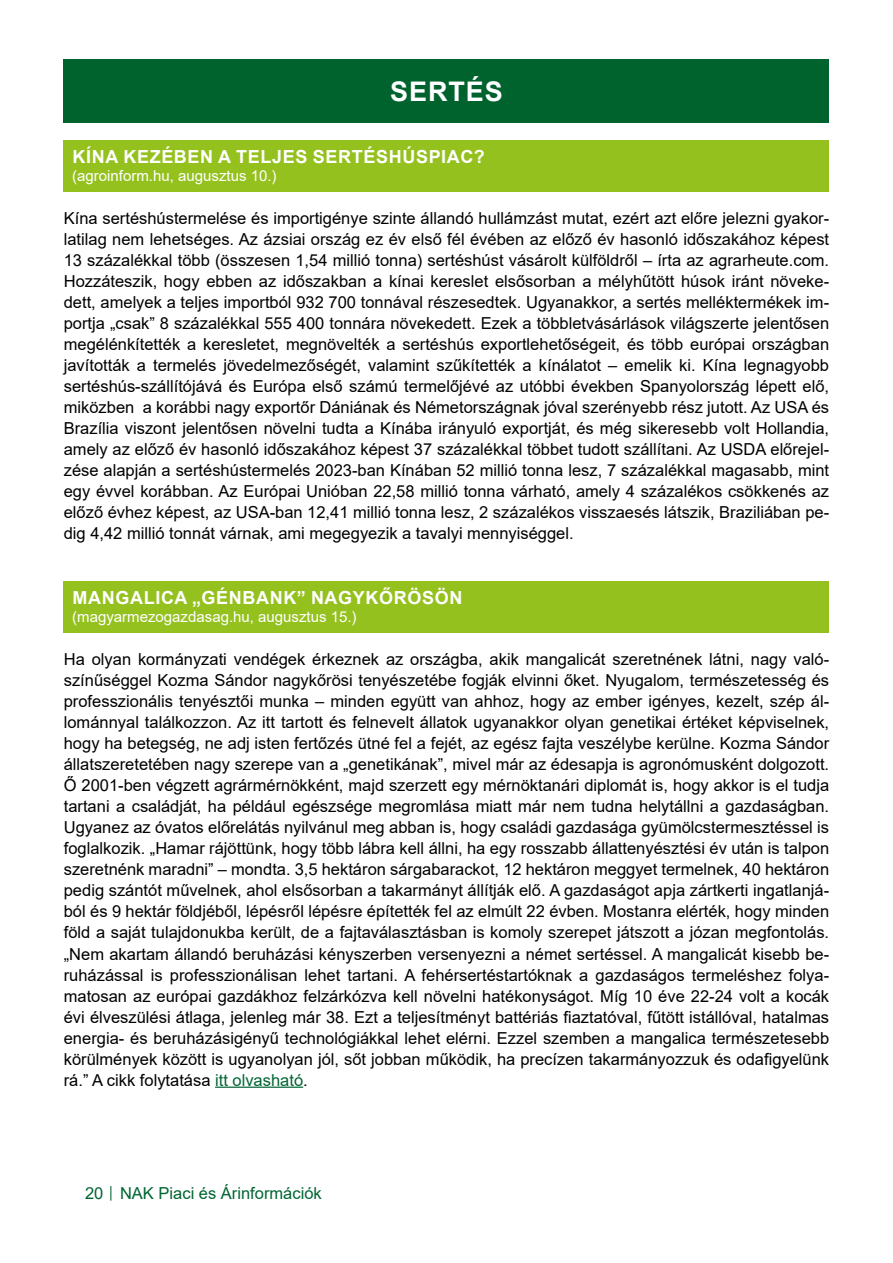
<style>
.page{position:relative;width:893px;height:1263px;background:#fff}
.page>*{position:absolute;margin:0;border:0;box-sizing:border-box;transform-origin:0 0}
.t1{font:700 27px "Arial";letter-spacing:.035em;color:#fff}
.t2{font:700 18px "Arial";letter-spacing:.035em;color:#fff}
.t3{font:16.5px/21px "Arial";color:#000;text-align:justify}
.t4{font:16.5px "Arial";color:#006533}
.t5{font:15px "Arial";color:#fff}
.s1{color:#006533}
.s2{font-size:12px}
</style>
<div class="page">
<div style="left:64px;top:60px;width:765px;height:63px;background:#00632e"></div>
<div style="left:64px;top:140px;width:765px;height:51px;background:#95c11f"></div>
<hr style="left:215px;top:1086px;width:88px;height:2px;background:#006533">
<div style="left:64px;top:581px;width:765px;height:51px;background:#95c11f"></div>
<h1 class="t1" style="left:390px;top:73px;width:114px">SERTÉS</h1>
<p class="t2" style="left:73px;top:144px;width:414px">KÍNA KEZÉBEN A TELJES SERTÉSHÚSPIAC?</p>
<p class="t5" style="left:72px;top:166px;width:206px">(agroinform.hu, augusztus 10.)</p>
<p class="t3" style="left:64px;top:208px;width:767px">Kína sertéshústermelése és importigénye szinte állandó hullámzást mutat, ezért azt előre jelezni gyakor&shy;latilag nem lehetséges. Az ázsiai ország ez év első fél évében az előző év hasonló időszakához képest 13 százalékkal több (összesen 1,54 millió tonna) sertéshúst vásárolt külföldről – írta az agrarheute.com.<br>Hozzáteszik, hogy ebben az időszakban a kínai kereslet elsősorban a mélyhűtött húsok iránt növeke&shy;dett, amelyek a teljes importból 932 700 tonnával részesedtek. Ugyanakkor, a sertés melléktermékek im&shy;portja „csak” 8 százalékkal 555 400 tonnára növekedett. Ezek a többletvásárlások világszerte jelentősen megélénkítették a keresletet, megnövelték a sertéshús exportlehetőségeit, és több európai országban javították a termelés jövedelmezőségét, valamint szűkítették a kínálatot – emelik ki. Kína legnagyobb sertéshús-szállítójává és Európa első számú termelőjévé az utóbbi években Spanyolország lépett elő, miközben a korábbi nagy exportőr Dániának és Németországnak jóval szerényebb rész jutott. Az USA és Brazília viszont jelentősen növelni tudta a Kínába irányuló exportját, és még sikeresebb volt Hollandia, amely az előző év hasonló időszakához képest 37 százalékkal többet tudott szállítani. Az USDA előrejel&shy;zése alapján a sertéshústermelés 2023-ban Kínában 52 millió tonna lesz, 7 százalékkal magasabb, mint egy évvel korábban. Az Európai Unióban 22,58 millió tonna várható, amely 4 százalékos csökkenés az előző évhez képest, az USA-ban 12,41 millió tonna lesz, 2 százalékos visszaesés látszik, Braziliában pe&shy;dig 4,42 millió tonnát várnak, ami megegyezik a tavalyi mennyiséggel.</p>
<p class="t2" style="left:73px;top:585px;width:391px">MANGALICA „GÉNBANK” NAGYKŐRÖSÖN</p>
<p class="t5" style="left:72px;top:607px;width:286px">(magyarmezogazdasag.hu, augusztus 15.)</p>
<p class="t3" style="left:64px;top:649px;width:767px">Ha olyan kormányzati vendégek érkeznek az országba, akik mangalicát szeretnének látni, nagy való&shy;színűséggel Kozma Sándor nagykőrösi tenyészetébe fogják elvinni őket. Nyugalom, természetesség és professzionális tenyésztői munka – minden együtt van ahhoz, hogy az ember igényes, kezelt, szép ál&shy;lománnyal találkozzon. Az itt tartott és felnevelt állatok ugyanakkor olyan genetikai értéket képviselnek, hogy ha betegség, ne adj isten fertőzés ütné fel a fejét, az egész fajta veszélybe kerülne. Kozma Sándor állatszeretetében nagy szerepe van a „genetikának”, mivel már az édesapja is agronómusként dolgozott.<br>Ő 2001-ben végzett agrármérnökként, majd szerzett egy mérnöktanári diplomát is, hogy akkor is el tudja tartani a családját, ha például egészsége megromlása miatt már nem tudna helytállni a gazdaságban.<br>Ugyanez az óvatos előrelátás nyilvánul meg abban is, hogy családi gazdasága gyümölcstermesztéssel is foglalkozik. „Hamar rájöttünk, hogy több lábra kell állni, ha egy rosszabb állattenyésztési év után is talpon szeretnénk maradni” – mondta. 3,5 hektáron sárgabarackot, 12 hektáron meggyet termelnek, 40 hektáron pedig szántót művelnek, ahol elsősorban a takarmányt állítják elő. A gazdaságot apja zártkerti ingatlanjá&shy;ból és 9 hektár földjéből, lépésről lépésre építették fel az elmúlt 22 évben. Mostanra elérték, hogy minden föld a saját tulajdonukba került, de a fajtaválasztásban is komoly szerepet játszott a józan megfontolás. „Nem akartam állandó beruházási kényszerben versenyezni a német sertéssel. A mangalicát kisebb be&shy;ruházással is professzionálisan lehet tartani. A fehérsertéstartóknak a gazdaságos termeléshez folya&shy;matosan az európai gazdákhoz felzárkózva kell növelni hatékonyságot. Míg 10 éve 22-24 volt a kocák évi élveszülési átlaga, jelenleg már 38. Ezt a teljesítményt battériás fiaztatóval, fűtött istállóval, hatalmas energia- és beruházásigényű technológiákkal lehet elérni. Ezzel szemben a mangalica természetesebb körülmények között is ugyanolyan jól, sőt jobban működik, ha precízen takarmányozzuk és odafigyelünk rá.” A cikk folytatása <span class="s1">itt olvasható</span>.</p>
<p class="t4" style="left:85px;top:1182px;width:238px">20 <span class="s2">│</span> NAK Piaci és Árinformációk</p>
</div>
